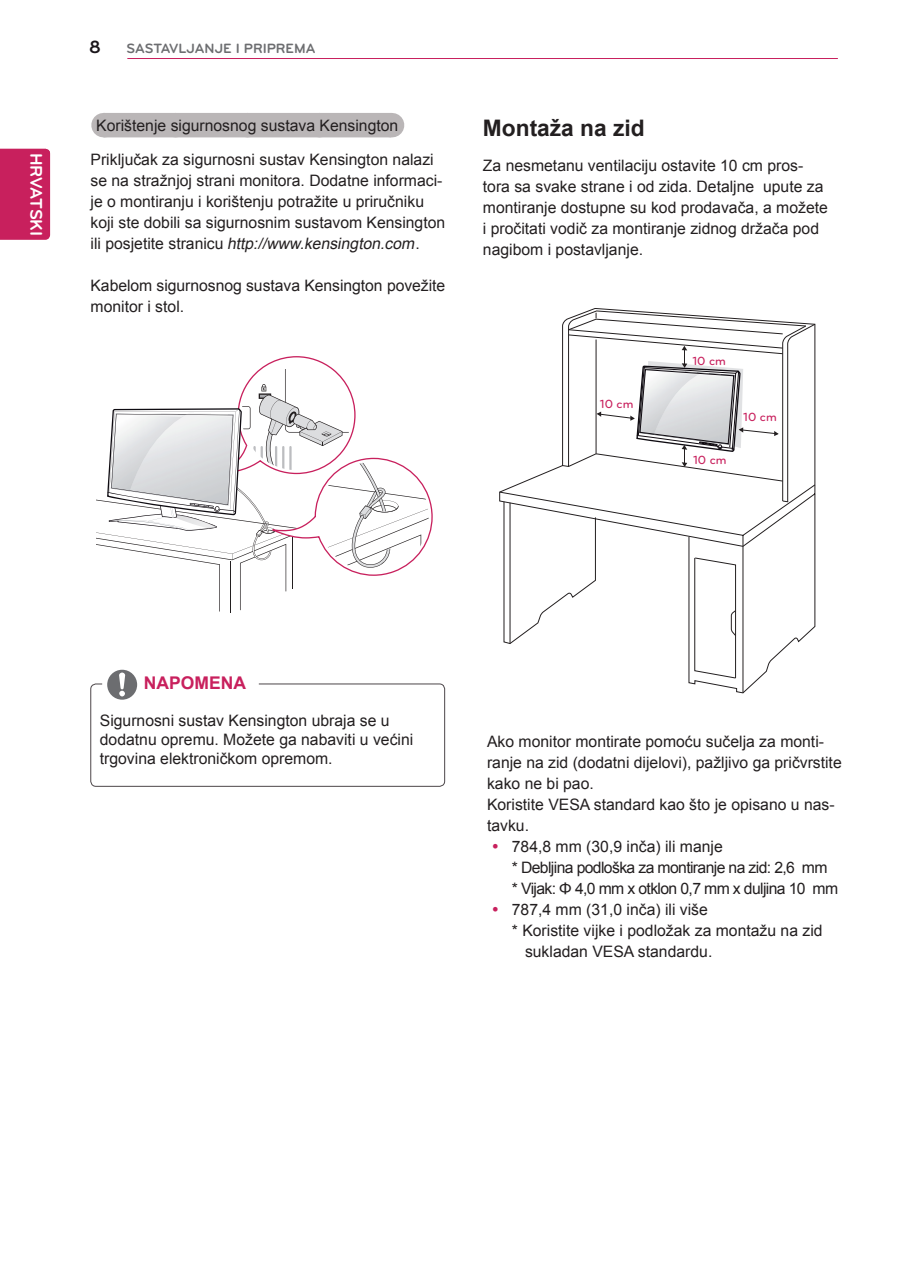
<style>
.page{position:relative;width:903px;height:1275px;background:#fff}
.page>*{position:absolute;margin:0;border:0;box-sizing:border-box;transform-origin:0 0}
.Title-2{font:700 22.75px "Arial";color:#231f20}
.t1{font:700 21px "Bryant LG";color:#fff}
.t2{font:700 18.38px "Bryant LG";color:#1a161a}
.t3{font:700 17.5px "Bryant LG";letter-spacing:-.005em;color:#fff}
.Title-note{font:700 17.5px "Arial";color:#c8205d}
.Body{font:15.75px/21px "Arial";color:#231f20}
.Body-2{font:15.75px "Arial";letter-spacing:-.04em;color:#231f20}
.Body-Bullet{font:15.75px "Arial";color:#231f20}
.Title-3{font:15.75px "Arial";color:#231f20}
.t4{font:700 14px "Bryant LG";color:#6c6d70}
.t5{font:500 12.25px "Bryant LG";color:#c8205d}
.s1{font-style:italic}
</style>
<div class="page">
<hr style="left:127px;top:58px;width:711px;height:1px;background:#c8205d">
<div style="left:0;top:149px;width:50px;height:91px;background:#c8205d"></div>
<svg style="left:503px;top:310px;width:304px;height:383px"></svg>
<div style="left:90px;top:683px;width:355px;height:104px;border:1px solid #4c4649;border-radius:5px"></div>
<div style="left:104px;top:113px;width:287px;height:24px;background:#bab6b7"></div>
<svg style="left:391px;top:113px;width:1px;height:24px"></svg>
<svg style="left:107px;top:670px;width:30px;height:30px"></svg>
<hr style="left:230px;top:561px;width:1px;height:52px;background:#231f20">
<svg style="left:97px;top:356px;width:336px;height:255px"></svg>
<p class="t3" style="left:47px;top:153px;width:85px;rotate:90deg">HRVATSKI</p>
<h2 class="t1" style="left:48px;top:180px;width:31px;rotate:90deg">HR</h2>
<p class="t2" style="left:89px;top:36px;width:13px">8</p>
<p class="t4" style="left:126px;top:40px;width:190px">SASTAVLJANJE I PRIPREMA</p>
<p class="Title-3" style="left:96px;top:115px;width:304px">Korištenje sigurnosnog sustava Kensington</p>
<p class="Body" style="left:91px;top:149px;width:356px">Priključak za sigurnosni sustav Kensington nalazi se na stražnjoj strani monitora. Dodatne informaci&shy;je o montiranju i korištenju potražite u priručniku koji ste dobili sa sigurnosnim sustavom Kensington i l i p o sj et i te st ra n i c u <span class="s1">http://www.kensington.com</span>.</p>
<p class="Body" style="left:91px;top:275px;width:356px">Kabelom sigurnosnog sustava Kensington povežite monitor i stol.</p>
<p class="Title-2" style="left:483px;top:113px;width:163px">Montaža na zid</p>
<p class="Body" style="left:483px;top:156px;width:346px">Za nesmetanu ventilaciju ostavite 10 cm pros&shy;tora sa svake strane i od zida. Detaljne upute za montiranje dostupne su kod prodavača, a možete i pročitati vodič za montiranje zidnog držača pod nagibom i postavljanje.</p>
<p class="t5" style="left:600px;top:397px;width:35px">10 cm</p>
<p class="t5" style="left:692px;top:353px;width:35px">10 cm</p>
<p class="t5" style="left:693px;top:452px;width:35px">10 cm</p>
<p class="t5" style="left:743px;top:409px;width:35px">10 cm</p>
<p class="Title-note" style="left:144px;top:671px;width:104px">NAPOMENA</p>
<p class="Body" style="left:100px;top:711px;width:315px;line-height:19.2px">Sigurnosni sustav Kensington ubraja se u dodatnu opremu. Možete ga nabaviti u većini trgovina elektroničkom opremom.</p>
<p class="Body" style="left:487px;top:731px;width:356px">Ako monitor montirate pomoću sučelja za monti&shy;ranje na zid (dodatni dijelovi), pažljivo ga pričvrstite kako ne bi pao.</p>
<p class="Body" style="left:487px;top:794px;width:349px">Koristite VESA standard kao što je opisano u nas&shy;tavku.</p>
<p class="Body-Bullet" style="left:512px;top:836px;width:212px">784,8 mm (30,9 inča) ili manje</p>
<p class="Body-2" style="left:512px;top:857px;width:317px">* Debljina podloška za montiranje na zid: 2,6 mm</p>
<p class="Body-2" style="left:512px;top:878px;width:328px">* Vijak: Φ 4,0 mm x otklon 0,7 mm x duljina 10 mm</p>
<p class="Body-Bullet" style="left:512px;top:899px;width:198px">787,4 mm (31,0 inča) ili više</p>
<p class="Body" style="left:512px;top:920px;width:312px">* Koristite vijke i podložak za montažu na zid</p>
<p class="Body" style="left:525px;top:941px;width:189px">sukladan VESA standardu.</p>
</div>
